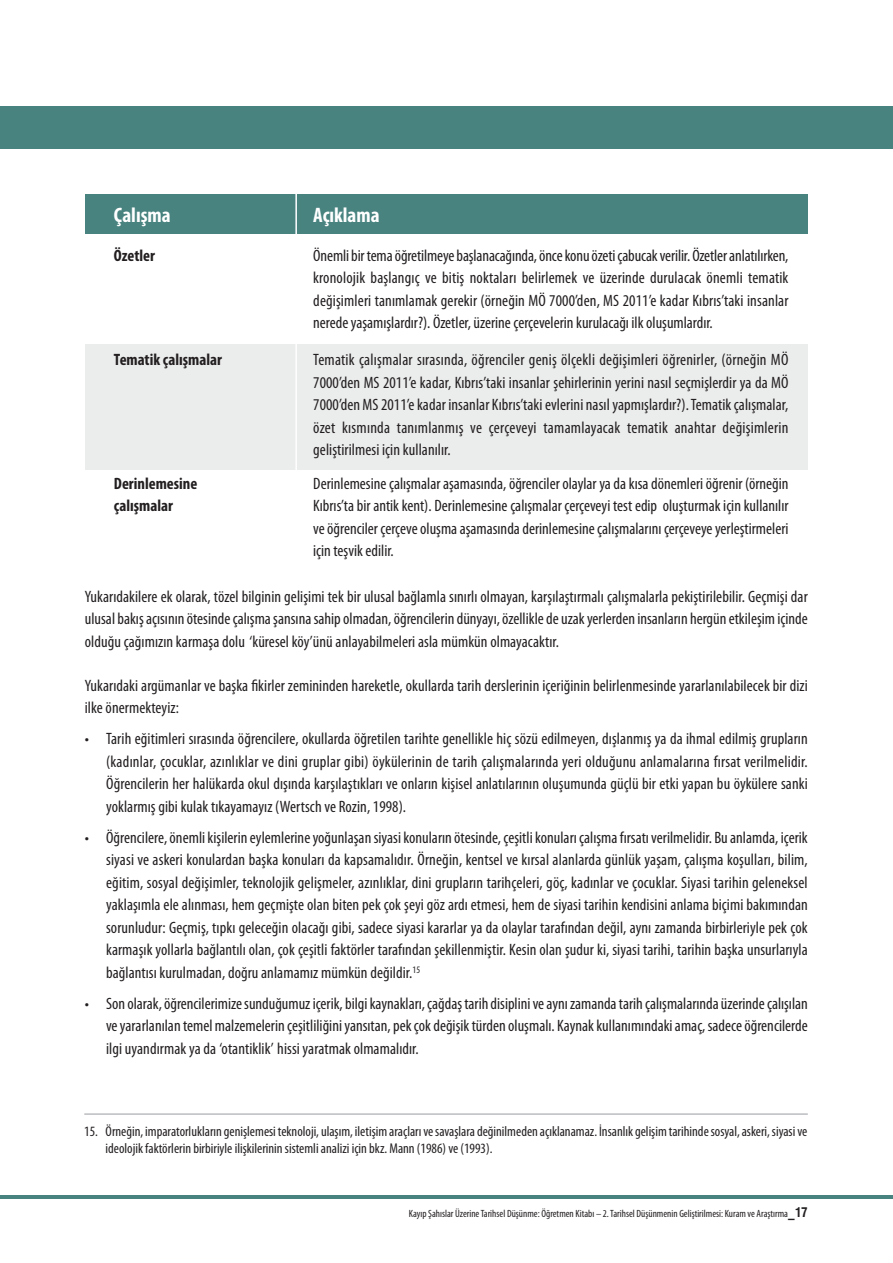
<style>
.page{position:relative;width:893px;height:1263px;background:#fff}
.page>*{position:absolute;margin:0;border:0;box-sizing:border-box;transform-origin:0 0}
.t1{font:700 condensed 21px "Myriad Pro";color:#fff}
.t2{font:condensed 16.5px/22.5px "Myriad Pro";letter-spacing:.005em;color:#231f20;text-align:justify}
.t3{font:700 condensed 16.5px/22.5px "Myriad Pro";color:#231f20}
.t4{font:condensed 14.25px/17.1px "Myriad Pro";color:#231f20}
.t5{font:condensed 10.5px "Myriad Pro";color:#231f20}
.s1{font-family:"Mg Helvetica Cond";font-weight:700;font-stretch:normal;font-size:13.5px}
</style>
<div class="page">
<div style="left:85px;top:344px;width:723px;height:126px;background:#ebecec"></div>
<div style="left:85px;top:194px;width:723px;height:40px;background:#488380"></div>
<hr style="left:0;top:1195px;width:892px;height:3px;background:#488380">
<div style="left:0;top:106px;width:892px;height:43px;background:#488380"></div>
<hr style="left:295px;top:184px;width:2px;height:362px;background:#fff">
<hr style="left:84px;top:1113px;width:724px;height:2px;background:#bbbdc0">
<p class="t1" style="left:114px;top:207px;width:58px">Çalışma</p>
<p class="t1" style="left:313px;top:207px;width:68px">Açıklama</p>
<p class="t3" style="left:114px;top:245px;width:43px">Özetler</p>
<p class="t2" style="left:313px;top:246px;width:477px">Önemli bir tema öğretilmeye başlanacağında, önce konu özeti çabucak verilir. Özetler anlatılırken, kronolojik başlangıç ve bitiş noktaları belirlemek ve üzerinde durulacak önemli tematik değişimleri tanımlamak gerekir (örneğin MÖ 7000’den, MS 2011’e kadar Kıbrıs’taki insanlar nerede yaşamışlardır?). Özetler, üzerine çerçevelerin kurulacağı ilk oluşumlardır.</p>
<p class="t3" style="left:114px;top:350px;width:109px">Tematik çalışmalar</p>
<p class="t2" style="left:313px;top:350px;width:477px">Tematik çalışmalar sırasında, öğrenciler geniş ölçekli değişimleri öğrenirler, (örneğin MÖ 7000’den MS 2011’e kadar, Kıbrıs’taki insanlar şehirlerinin yerini nasıl seçmişlerdir ya da MÖ 7000’den MS 2011’e kadar insanlar Kıbrıs’taki evlerini nasıl yapmışlardır?). Tematik çalışmalar, özet kısmında tanımlanmış ve çerçeveyi tamamlayacak tematik anahtar değişimlerin geliştirilmesi için kullanılır.</p>
<p class="t3" style="left:114px;top:473px;width:85px">Derinlemesine çalışmalar</p>
<p class="t2" style="left:313px;top:473px;width:477px">Derinlemesine çalışmalar aşamasında, öğrenciler olaylar ya da kısa dönemleri öğrenir (örneğin Kıbrıs’ta bir antik kent). Derinlemesine çalışmalar çerçeveyi test edip oluşturmak için kullanılır ve öğrenciler çerçeve oluşma aşamasında derinlemesine çalışmalarını çerçeveye yerleştirmeleri için teşvik edilir.</p>
<p class="t2" style="left:85px;top:587px;width:724px">Yukarıdakilere ek olarak, tözel bilginin gelişimi tek bir ulusal bağlamla sınırlı olmayan, karşılaştırmalı çalışmalarla pekiştirilebilir. Geçmişi dar ulusal bakış açısının ötesinde çalışma şansına sahip olmadan, öğrencilerin dünyayı, özellikle de uzak yerlerden insanların hergün etkileşim içinde olduğu çağımızın karmaşa dolu ‘küresel köy’ünü anlayabilmeleri asla mümkün olmayacaktır.</p>
<p class="t2" style="left:85px;top:675px;width:724px">Yukarıdaki argümanlar ve başka fikirler zemininden hareketle, okullarda tarih derslerinin içeriğinin belirlenmesinde yararlanılabilecek bir dizi ilke önermekteyiz:</p>
<p class="t2" style="left:106px;top:729px;width:703px;text-indent:-21px">• Tarih eğitimleri sırasında öğrencilere, okullarda öğretilen tarihte genellikle hiç sözü edilmeyen, dışlanmış ya da ihmal edilmiş grupların (kadınlar, çocuklar, azınlıklar ve dini gruplar gibi) öykülerinin de tarih çalışmalarında yeri olduğunu anlamalarına fırsat verilmelidir.<br>Öğrencilerin her halükarda okul dışında karşılaştıkları ve onların kişisel anlatılarının oluşumunda güçlü bir etki yapan bu öykülere sanki yoklarmış gibi kulak tıkayamayız (Wertsch ve Rozin, 1998).</p>
<p class="t2" style="left:106px;top:827px;width:703px;text-indent:-21px">• Öğrencilere, önemli kişilerin eylemlerine yoğunlaşan siyasi konuların ötesinde, çeşitli konuları çalışma fırsatı verilmelidir. Bu anlamda, içerik siyasi ve askeri konulardan başka konuları da kapsamalıdır. Örneğin, kentsel ve kırsal alanlarda günlük yaşam, çalışma koşulları, bilim, eğitim, sosyal değişimler, teknolojik gelişmeler, azınlıklar, dini grupların tarihçeleri, göç, kadınlar ve çocuklar. Siyasi tarihin geleneksel yaklaşımla ele alınması, hem geçmişte olan biten pek çok şeyi göz ardı etmesi, hem de siyasi tarihin kendisini anlama biçimi bakımından sorunludur: Geçmiş, tıpkı geleceğin olacağı gibi, sadece siyasi kararlar ya da olaylar tarafından değil, aynı zamanda birbirleriyle pek çok karmaşık yollarla bağlantılı olan, çok çeşitli faktörler tarafından şekillenmiştir. Kesin olan şudur ki, siyasi tarihi, tarihin başka unsurlarıyla bağlantısı kurulmadan, doğru anlamamız mümkün değildir.<sup>15</sup></p>
<p class="t2" style="left:106px;top:993px;width:703px;text-indent:-21px">• Son olarak, öğrencilerimize sunduğumuz içerik, bilgi kaynakları, çağdaş tarih disiplini ve aynı zamanda tarih çalışmalarında üzerinde çalışılan ve yararlanılan temel malzemelerin çeşitliliğini yansıtan, pek çok değişik türden oluşmalı. Kaynak kullanımındaki amaç, sadece öğrencilerde ilgi uyandırmak ya da ‘otantiklik’ hissi yaratmak olmamalıdır.</p>
<p class="t4" style="left:106px;top:1124px;width:703px;text-indent:-21px">15. Örneğin, imparatorlukların genişlemesi teknoloji, ulaşım, iletişim araçları ve savaşlara değinilmeden açıklanamaz. İnsanlık gelişim tarihinde sosyal, askeri, siyasi ve ideolojik faktörlerin birbiriyle ilişkilerinin sistemli analizi için bkz. Mann (1986) ve (1993).</p>
<p class="t5" style="left:409px;top:1210px;width:400px">Kayıp Şahıslar Üzerine Tarihsel Düşünme: Öğretmen Kitabı – 2. Tarihsel Düşünmenin Geliştirilmesi: Kuram ve Araştırma<span class="s1">_17</span></p>
</div>
